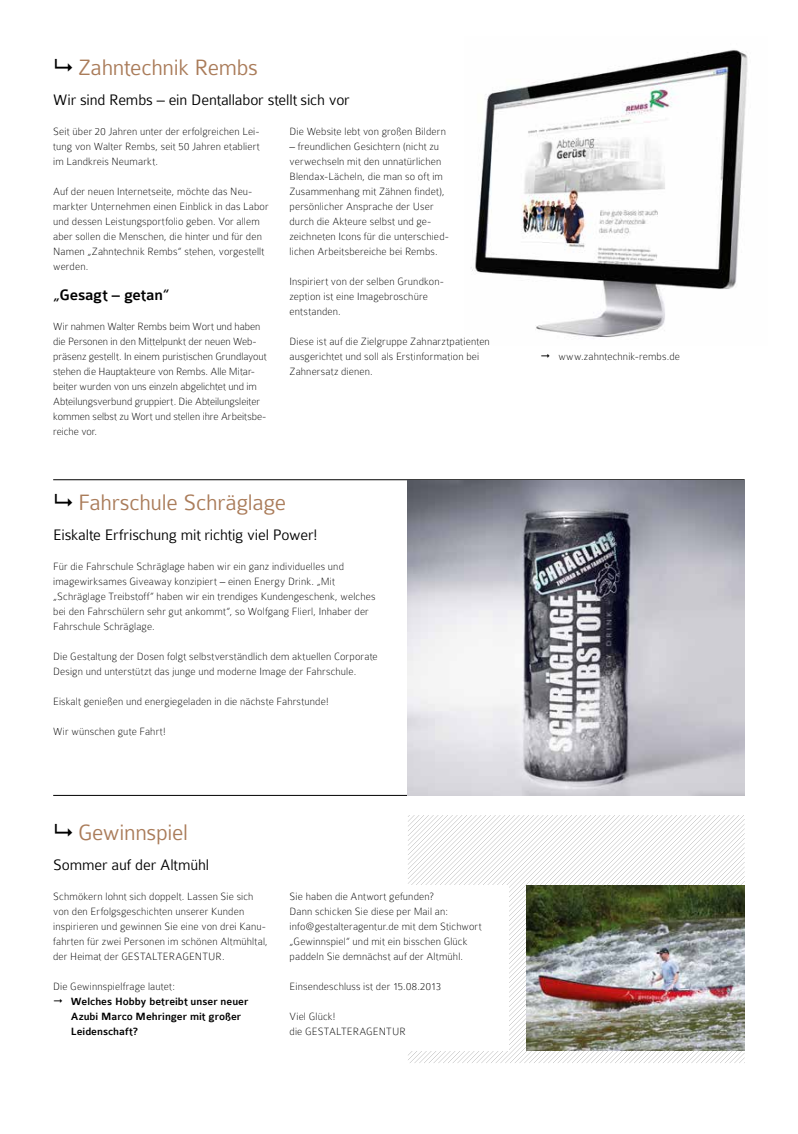
<style>
.page{position:relative;width:798px;height:1134px;background:#fff}
.page>*{position:absolute;margin:0;border:0;box-sizing:border-box;transform-origin:0 0}
.t1{font:300 23.75px "Colaborate";letter-spacing:-.015em;color:#aa7c5a}
.t2{font:300 16.25px "Colaborate";letter-spacing:-.01em;color:#000}
.t3{font:500 16.25px "Colaborate";letter-spacing:-.01em;color:#000}
.t4{font:100 11.25px/15px "Colaborate";letter-spacing:.01em;color:#000}
.t5{font:500 11.25px/15px "Colaborate";color:#000}
</style>
<div class="page">
<svg style="left:408px;top:815px;width:336px;height:248px"></svg>
<div style="left:30px;top:885px;width:478px;height:165px;background:#fff"></div>
<img style="left:471px;top:50px;width:277px;height:289px">
<img style="left:526px;top:885px;width:218px;height:165px">
<hr style="left:53px;top:479px;width:691px;height:1px;background:#000">
<hr style="left:53px;top:795px;width:691px;height:1px;background:#000">
<img style="left:407px;top:480px;width:337px;height:315px">
<h1 class="t1" style="left:78px;top:55px;width:181px">Zahntechnik Rembs</h1>
<h2 class="t2" style="left:53px;top:91px;width:298px">Wir sind Rembs – ein Dentallabor stellt sich vor</h2>
<p class="t4" style="left:53px;top:124px;width:208px;text-align:justify">Seit über 20 Jahren unter der erfolgreichen Lei&shy;tung von Walter Rembs, seit 50 Jahren etabliert im Landkreis Neumarkt.</p>
<p class="t4" style="left:53px;top:184px;width:217px">Auf der neuen Internetseite, möchte das Neu&shy;markter Unternehmen einen Einblick in das Labor und dessen Leistungsportfolio geben. Vor allem aber sollen die Menschen, die hinter und für den Namen „Zahntechnik Rembs“ stehen, vorgestellt werden.</p>
<h2 class="t3" style="left:53px;top:286px;width:118px">„Gesagt – getan“</h2>
<p class="t4" style="left:53px;top:319px;width:215px">Wir nahmen Walter Rembs beim Wort und haben die Personen in den Mittelpunkt der neuen Web&shy;präsenz gestellt. In einem puristischen Grundlayout stehen die Hauptakteure von Rembs. Alle Mitar&shy;beiter wurden von uns einzeln abgelichtet und im Abteilungsverbund gruppiert. Die Abteilungsleiter kommen selbst zu Wort und stellen ihre Arbeitsbe&shy;reiche vor.</p>
<p class="t4" style="left:289px;top:124px;width:158px">Die Website lebt von großen Bildern</p>
<p class="t4" style="left:289px;top:139px;width:160px">– freundlichen Gesichtern (nicht zu verwechseln mit den unnatürlichen Blendax-Lächeln, die man so oft im Zusammenhang mit Zähnen findet), persönlicher Ansprache der User durch die Akteure selbst und ge&shy;zeichneten Icons für die unterschied&shy;lichen Arbeitsbereiche bei Rembs.</p>
<p class="t4" style="left:289px;top:274px;width:155px">Inspiriert von der selben Grundkon&shy;zeption ist eine Imagebroschüre entstanden.</p>
<p class="t4" style="left:289px;top:334px;width:202px">Diese ist auf die Zielgruppe Zahnarztpatienten ausgerichtet und soll als Erstinformation bei<br>Zahnersatz dienen.</p>
<h1 class="t1" style="left:78px;top:490px;width:209px">Fahrschule Schräglage</h1>
<h2 class="t2" style="left:53px;top:526px;width:266px">Eiskalte Erfrischung mit richtig viel Power!</h2>
<p class="t4" style="left:53px;top:559px;width:324px">Für die Fahrschule Schräglage haben wir ein ganz individuelles und imagewirksames Giveaway konzipiert – einen Energy Drink. „Mit „Schräglage Treibstoff” haben wir ein trendiges Kundengeschenk, welches bei den Fahrschülern sehr gut ankommt“, so Wolfgang Flierl, Inhaber der Fahrschule Schräglage.</p>
<p class="t4" style="left:53px;top:649px;width:326px">Die Gestaltung der Dosen folgt selbstverständlich dem aktuellen Corporate<br>Design und unterstützt das junge und moderne Image der Fahrschule.</p>
<p class="t4" style="left:53px;top:694px;width:277px">Eiskalt genießen und energiegeladen in die nächste Fahrstunde!</p>
<p class="t4" style="left:53px;top:724px;width:114px">Wir wünschen gute Fahrt!</p>
<h1 class="t1" style="left:78px;top:820px;width:111px">Gewinnspiel</h1>
<h2 class="t2" style="left:53px;top:856px;width:157px">Sommer auf der Altmühl</h2>
<p class="t4" style="left:53px;top:889px;width:216px">Schmökern lohnt sich doppelt. Lassen Sie sich von den Erfolgsgeschichten unserer Kunden inspirieren und gewinnen Sie eine von drei Kanu&shy;fahrten für zwei Personen im schönen Altmühltal, der Heimat der GESTALTERAGENTUR.</p>
<p class="t4" style="left:53px;top:979px;width:123px">Die Gewinnspielfrage lautet:</p>
<p class="t5" style="left:71px;top:994px;width:179px">Welches Hobby betreibt unser neuer<br>Azubi Marco Mehringer mit großer<br>Leidenschaft?</p>
<p class="t4" style="left:289px;top:889px;width:193px">Sie haben die Antwort gefunden?<br>Dann schicken Sie diese per Mail an: info@gestalteragentur.de mit dem Stichwort „Gewinnspiel“ und mit ein bisschen Glück paddeln Sie demnächst auf der Altmühl.</p>
<p class="t4" style="left:289px;top:979px;width:153px">Einsendeschluss ist der 15.08.2013</p>
<p class="t4" style="left:289px;top:1009px;width:118px">Viel Glück!<br>die GESTALTERAGENTUR</p>
<p class="t4" style="left:558px;top:349px;width:123px">www.zahntechnik-rembs.de</p>
</div>
